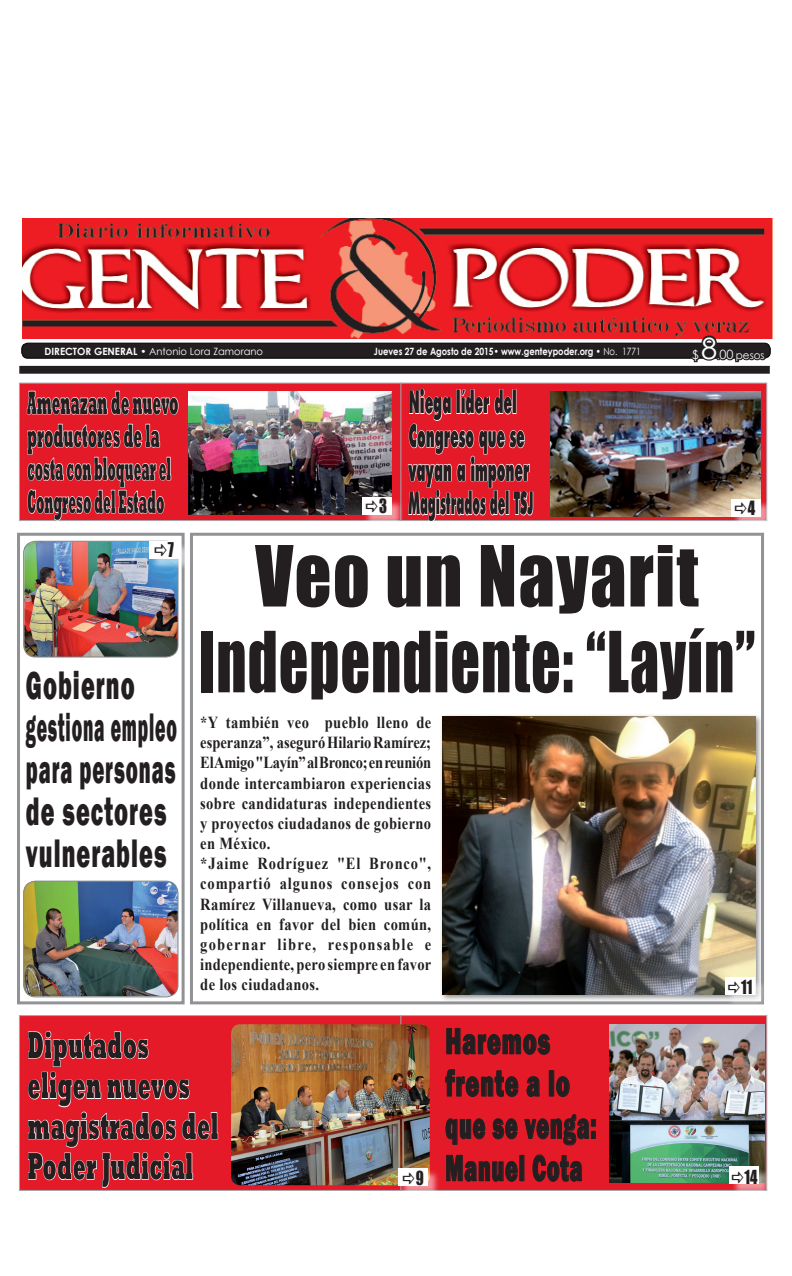
<style>
.page{position:relative;width:792px;height:1276px;background:#fff}
.page>*{position:absolute;margin:0;border:0;box-sizing:border-box;transform-origin:0 0}
.t1{font:77.8px/85.8px "Impact";letter-spacing:.02em;color:#231f20;text-align:center;scale:.93 1}
.t2{font:800 41px/42.1px "Franklin Gothic";letter-spacing:.045em;color:#231f20;scale:.58 1}
.t3{font:800 38.6px/40.4px "Rockwell";letter-spacing:.025em;color:#231f20;scale:.49 1}
.t4{font:800 38.1px "Franklin Gothic";letter-spacing:.045em;color:#231f20;scale:.56 1}
.t5{font:800 38.1px "Franklin Gothic";letter-spacing:.045em;color:#231f20;scale:.61 1}
.t6{font:800 33.3px/33px "Rockwell";color:#231f20;scale:.38 1}
.t7{font:900 31.5px/33.6px "Futura BT";color:#231f20;scale:.42 1}
.t8{font:29.4px "Century Gothic";color:#fff}
.t9{font:18.7px "Impact";color:#231f20;scale:.83 1}
.t10{font:18.1px "Impact";color:#231f20;scale:.83 1}
.t11{font:17.8px "Impact";color:#231f20;scale:.83 1}
.t12{font:700 16.8px/20.1px "Times New Roman";letter-spacing:.025em;color:#231f20;scale:.87 1}
.t13{font:12.1px "Century Gothic";color:#fff}
.t14{font:10.5px "Century Gothic";color:#fff}
.t15{font:700 10px "Century Gothic";color:#fff;scale:.84 1}
.t16{font:10px "Century Gothic";color:#fff}
.s1{font-weight:700}
.s2{font-weight:400}
.s3{font-size:8.3px}
.s4{font-size:12.8px}
</style>
<div class="page">
<div style="left:19px;top:366px;width:751px;height:8px;background:#231f20"></div>
<img style="left:22px;top:218px;width:751px;height:120px">
<div style="left:22px;top:343px;width:748px;height:15px;background:#231f20;border-radius:6px"></div>
<div style="left:21px;top:343px;width:750px;height:16px;border:1px solid #000;border-radius:6px"></div>
<svg style="left:689px;top:333px;width:79px;height:30px"></svg>
<svg style="left:19px;top:382px;width:381px;height:139px;background:#de2a38"></svg>
<svg style="left:400px;top:382px;width:368px;height:139px;background:#d93440"></svg>
<svg style="left:19px;top:1015px;width:381px;height:176px;background:#e02332"></svg>
<svg style="left:400px;top:1015px;width:368px;height:176px;background:#e0212f"></svg>
<svg style="left:28px;top:1031px;width:161px;height:75px;background:#e83a47"></svg>
<svg style="left:28px;top:1112px;width:190px;height:75px;background:#e83d4a"></svg>
<img style="left:231px;top:1024px;width:199px;height:161px">
<svg style="left:27px;top:391px;width:151px;height:23px;background:#ec5c67"></svg>
<svg style="left:28px;top:424px;width:143px;height:96px;background:#ea4d58"></svg>
<img style="left:188px;top:391px;width:204px;height:123px">
<img style="left:551px;top:391px;width:209px;height:125px">
<svg style="left:408px;top:389px;width:125px;height:132px;background:#e94b56"></svg>
<svg style="left:446px;top:1028px;width:104px;height:26px;background:#b91a26"></svg>
<svg style="left:445px;top:1069px;width:73px;height:28px;background:#b91a26"></svg>
<svg style="left:527px;top:1076px;width:13px;height:21px"></svg>
<div style="left:549px;top:1070px;width:5px;height:26px;border:1px solid #231f20"></div>
<svg style="left:556px;top:1076px;width:14px;height:21px"></svg>
<svg style="left:446px;top:1118px;width:39px;height:27px"></svg>
<svg style="left:492px;top:1118px;width:26px;height:21px"></svg>
<svg style="left:524px;top:1114px;width:72px;height:31px;background:#bb1a26"></svg>
<svg style="left:446px;top:1154px;width:72px;height:27px;background:#b31b26"></svg>
<svg style="left:533px;top:1154px;width:49px;height:27px"></svg>
<div style="left:400px;top:1169px;width:40px;height:28px;background:#fff;opacity:.53"></div>
<div style="left:398px;top:1168px;width:30px;height:17px;background:#fff"></div>
<div style="left:190px;top:533px;width:574px;height:471px;border:3px solid #909295"></div>
<div style="left:732px;top:500px;width:41px;height:29px;background:#fff;opacity:.53"></div>
<div style="left:731px;top:499px;width:29px;height:17px;background:#fff"></div>
<div style="left:17px;top:533px;width:168px;height:471px;border:3px solid #909295"></div>
<img style="left:24px;top:541px;width:154px;height:116px">
<div style="left:23px;top:541px;width:155px;height:116px;border:1px solid #828488;border-radius:12px"></div>
<img style="left:24px;top:882px;width:154px;height:114px">
<div style="left:23px;top:880px;width:155px;height:117px;border:1px solid #828488;border-radius:12px"></div>
<div style="left:151px;top:542px;width:41px;height:29px;background:#fff;opacity:.53"></div>
<div style="left:149px;top:541px;width:31px;height:17px;background:#fff"></div>
<div style="left:439px;top:713px;width:324px;height:289px;background:#231f20;opacity:.53"></div>
<img style="left:574px;top:717px;width:182px;height:277px">
<div style="left:727px;top:979px;width:40px;height:28px;background:#fff;opacity:.53"></div>
<div style="left:725px;top:977px;width:30px;height:17px;background:#fff"></div>
<div style="left:363px;top:499px;width:41px;height:28px;background:#fff;opacity:.53"></div>
<div style="left:362px;top:497px;width:30px;height:17px;background:#fff"></div>
<img style="left:610px;top:1024px;width:154px;height:159px">
<div style="left:731px;top:1168px;width:40px;height:28px;background:#fff;opacity:.53"></div>
<div style="left:730px;top:1166px;width:29px;height:18px;background:#fff"></div>
<img style="left:439px;top:713px;width:135px;height:283px">
<h3 class="t8" style="left:701px;top:327px;width:18px">8</h3>
<p class="t16" style="left:45px;top:344px;width:220px"><span class="s1">DIRECTOR GENERAL •</span> Antonio Lora Zamorano</p>
<p class="t15" style="left:374px;top:344px;width:319px">Jueves 27 de Agosto de 2015• www.genteypoder.org • <span class="s2">No. 1771</span></p>
<p class="t13" style="left:692px;top:346px;width:8px">$</p>
<p class="t14" style="left:717px;top:347px;width:49px"><span class="s3">.</span><span class="s4">00</span> pesos</p>
<h3 class="t6" style="left:27px;top:387px;width:400px">Amenazan de nuevo productores de la costa con bloquear el<br>Congreso del Estado</h3>
<h3 class="t7" style="left:409px;top:385px;width:299px">Niega líder del<br>Congreso que se vayan a imponer<br>Magistrados del TSJ</h3>
<p class="t10" style="left:379px;top:492px;width:11px">3</p>
<p class="t10" style="left:748px;top:493px;width:11px">4</p>
<p class="t9" style="left:168px;top:535px;width:9px">7</p>
<h2 class="t2" style="left:26px;top:664px;width:262px">Gobierno gestiona empleo para personas de sectores vulnerables</h2>
<h1 class="t1" style="left:199px;top:531px;width:600px">Veo un Nayarit<br>Independiente: “Layín”</h1>
<p class="t12" style="left:200px;top:712px;width:267px">*Y también veo pueblo lleno de esperanza”, aseguró Hilario Ramírez;<br>El Amigo "Layín” al Bronco; en reunión donde intercambiaron experiencias sobre candidaturas independientes y proyectos ciudadanos de gobierno en México.<br>*Jaime Rodríguez "El Bronco", compartió algunos consejos con<br>Ramírez Villanueva, como usar la política en favor del bien común, gobernar libre, responsable e independiente, pero siempre en favor de los ciudadanos.</p>
<p class="t11" style="left:741px;top:973px;width:15px">11</p>
<h3 class="t3" style="left:28px;top:1025px;width:391px">Diputados eligen nuevos magistrados del<br>Poder Judicial</h3>
<h3 class="t5" style="left:445px;top:1016px;width:173px">Haremos</h3>
<h3 class="t5" style="left:445px;top:1058px;width:205px">frente a lo</h3>
<h3 class="t4" style="left:445px;top:1101px;width:271px">que se venga:</h3>
<h3 class="t4" style="left:416px;top:1143px;width:299px"><sub>9</sub> Manuel Cota</h3>
<p class="t11" style="left:745px;top:1163px;width:17px">14</p>
</div>
